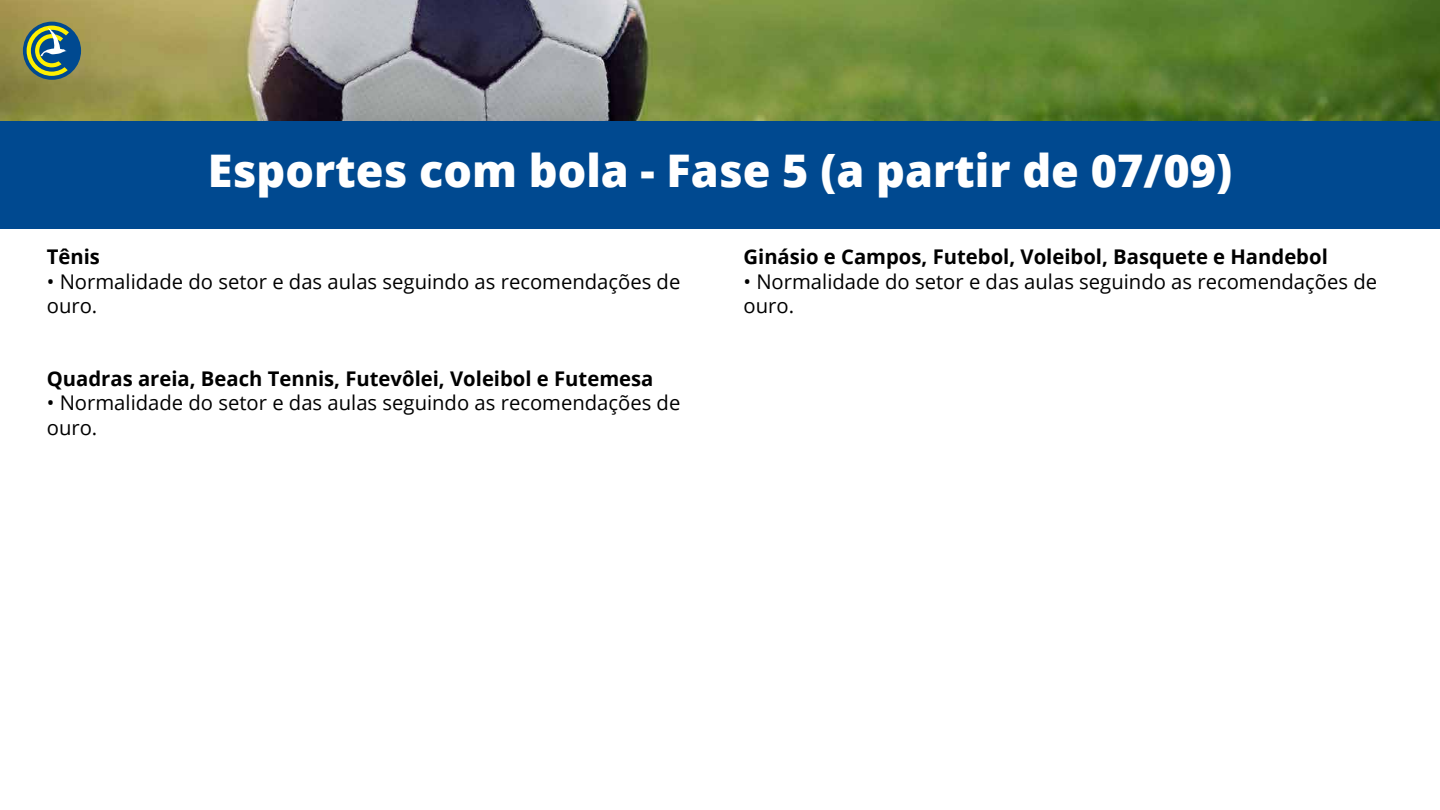
<style>
.page{position:relative;width:1440px;height:810px;background:#fff}
.page>*{position:absolute;margin:0;border:0;box-sizing:border-box;transform-origin:0 0}
.t1{font:800 45px "Open Sans";color:#fff}
.t2{font:20.25px/24.3px "Open Sans";color:#000}
.t3{font:700 20.25px "Open Sans";color:#000}
</style>
<div class="page">
<img style="left:0;top:0;width:1440px;height:121px">
<div style="left:0;top:121px;width:1440px;height:108px;background:#004990"></div>
<div style="left:23px;top:22px;width:58px;height:58px;background:#004990;border-radius:50%"></div>
<svg style="left:27px;top:26px;width:42px;height:50px"></svg>
<h1 class="t1" style="left:208px;top:137px;width:1026px">Esportes com bola - Fase 5 (a partir de 07/09)</h1>
<p class="t3" style="left:47px;top:243px;width:55px">Tênis</p>
<p class="t2" style="left:47px;top:269px;width:635px">• Normalidade do setor e das aulas seguindo as recomendações de ouro.</p>
<p class="t3" style="left:47px;top:364px;width:608px">Quadras areia, Beach Tennis, Futevôlei, Voleibol e Futemesa</p>
<p class="t2" style="left:47px;top:390px;width:635px">• Normalidade do setor e das aulas seguindo as recomendações de ouro.</p>
<p class="t3" style="left:744px;top:243px;width:586px">Ginásio e Campos, Futebol, Voleibol, Basquete e Handebol</p>
<p class="t2" style="left:744px;top:269px;width:635px">• Normalidade do setor e das aulas seguindo as recomendações de ouro.</p>
</div>
